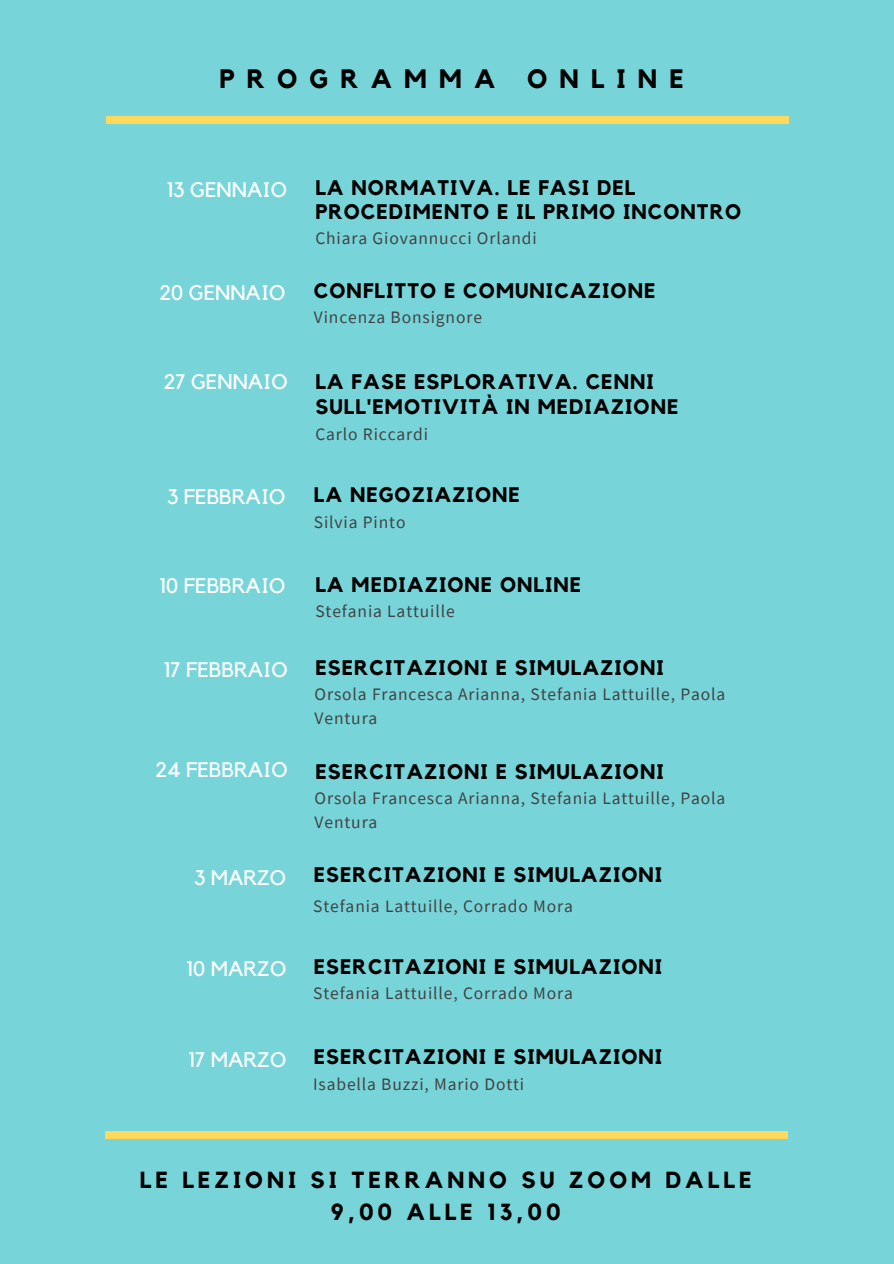
<style>
.page{position:relative;width:894px;height:1264px;background:#fff}
.page>*{position:absolute;margin:0;border:0;box-sizing:border-box;transform-origin:0 0}
.t1{font:700 26.55px "Kollektif";letter-spacing:.46em;color:#000}
.t2{font:700 23.25px/31.5px "Kollektif";letter-spacing:.175em;color:#000;text-align:center}
.t3{font:700 21px/24.8px "Kollektif";letter-spacing:.05em;color:#000}
.t4{font:21px "Kollektif";color:#fff}
.t5{font:17.55px/23.7px "Source Sans Pro";letter-spacing:.05em;color:#424242}
</style>
<div class="page">
<div style="left:0;top:0;width:893px;height:1263px;background:#77d5da"></div>
<div style="left:106px;top:117px;width:682px;height:7px;background:#ffd85c"></div>
<div style="left:105px;top:1131px;width:682px;height:7px;background:#ffd85c"></div>
<p class="t1" style="left:219px;top:67px;width:465px">PROGRAMMA ONLINE</p>
<p class="t4" style="left:167px;top:180px;width:121px">13 GENNAIO</p>
<p class="t3" style="left:315px;top:176px;width:427px">LA NORMATIVA. LE FASI DEL<br>PROCEDIMENTO E IL PRIMO INCONTRO</p>
<p class="t5" style="left:315px;top:225px;width:223px">Chiara Giovannucci Orlandi</p>
<p class="t4" style="left:159px;top:282px;width:127px">20 GENNAIO</p>
<p class="t3" style="left:314px;top:279px;width:343px">CONFLITTO E COMUNICAZIONE</p>
<p class="t5" style="left:314px;top:305px;width:169px">Vincenza Bonsignore</p>
<p class="t4" style="left:164px;top:372px;width:125px">27 GENNAIO</p>
<p class="t3" style="left:315px;top:370px;width:364px">LA FASE ESPLORATIVA. CENNI<br>SULL'EMOTIVITÀ IN MEDIAZIONE</p>
<p class="t5" style="left:315px;top:421px;width:114px">Carlo Riccardi</p>
<p class="t4" style="left:167px;top:487px;width:120px">3 FEBBRAIO</p>
<p class="t3" style="left:314px;top:482px;width:207px">LA NEGOZIAZIONE</p>
<p class="t5" style="left:314px;top:510px;width:93px">Silvia Pinto</p>
<p class="t4" style="left:160px;top:576px;width:127px">10 FEBBRAIO</p>
<p class="t3" style="left:315px;top:572px;width:267px">LA MEDIAZIONE ONLINE</p>
<p class="t5" style="left:315px;top:598px;width:141px">Stefania Lattuille</p>
<p class="t4" style="left:164px;top:660px;width:125px">17 FEBBRAIO</p>
<p class="t3" style="left:315px;top:655px;width:350px">ESERCITAZIONI E SIMULAZIONI</p>
<p class="t5" style="left:314px;top:682px;width:412px">Orsola Francesca Arianna, Stefania Lattuille, Paola<br>Ventura</p>
<p class="t4" style="left:155px;top:759px;width:133px">24 FEBBRAIO</p>
<p class="t3" style="left:315px;top:759px;width:350px">ESERCITAZIONI E SIMULAZIONI</p>
<p class="t5" style="left:314px;top:785px;width:412px">Orsola Francesca Arianna, Stefania Lattuille, Paola<br>Ventura</p>
<p class="t4" style="left:194px;top:867px;width:93px">3 MARZO</p>
<p class="t3" style="left:314px;top:863px;width:350px">ESERCITAZIONI E SIMULAZIONI</p>
<p class="t5" style="left:313px;top:894px;width:261px">Stefania Lattuille, Corrado Mora</p>
<p class="t4" style="left:187px;top:959px;width:101px">10 MARZO</p>
<p class="t3" style="left:314px;top:955px;width:350px">ESERCITAZIONI E SIMULAZIONI</p>
<p class="t5" style="left:313px;top:981px;width:261px">Stefania Lattuille, Corrado Mora</p>
<p class="t4" style="left:189px;top:1049px;width:99px">17 MARZO</p>
<p class="t3" style="left:314px;top:1045px;width:350px">ESERCITAZIONI E SIMULAZIONI</p>
<p class="t5" style="left:313px;top:1071px;width:212px">Isabella Buzzi, Mario Dotti</p>
<p class="t2" style="left:140px;top:1165px;width:613px">LE LEZIONI SI TERRANNO SU ZOOM DALLE<br>9,00 ALLE 13,00</p>
</div>
